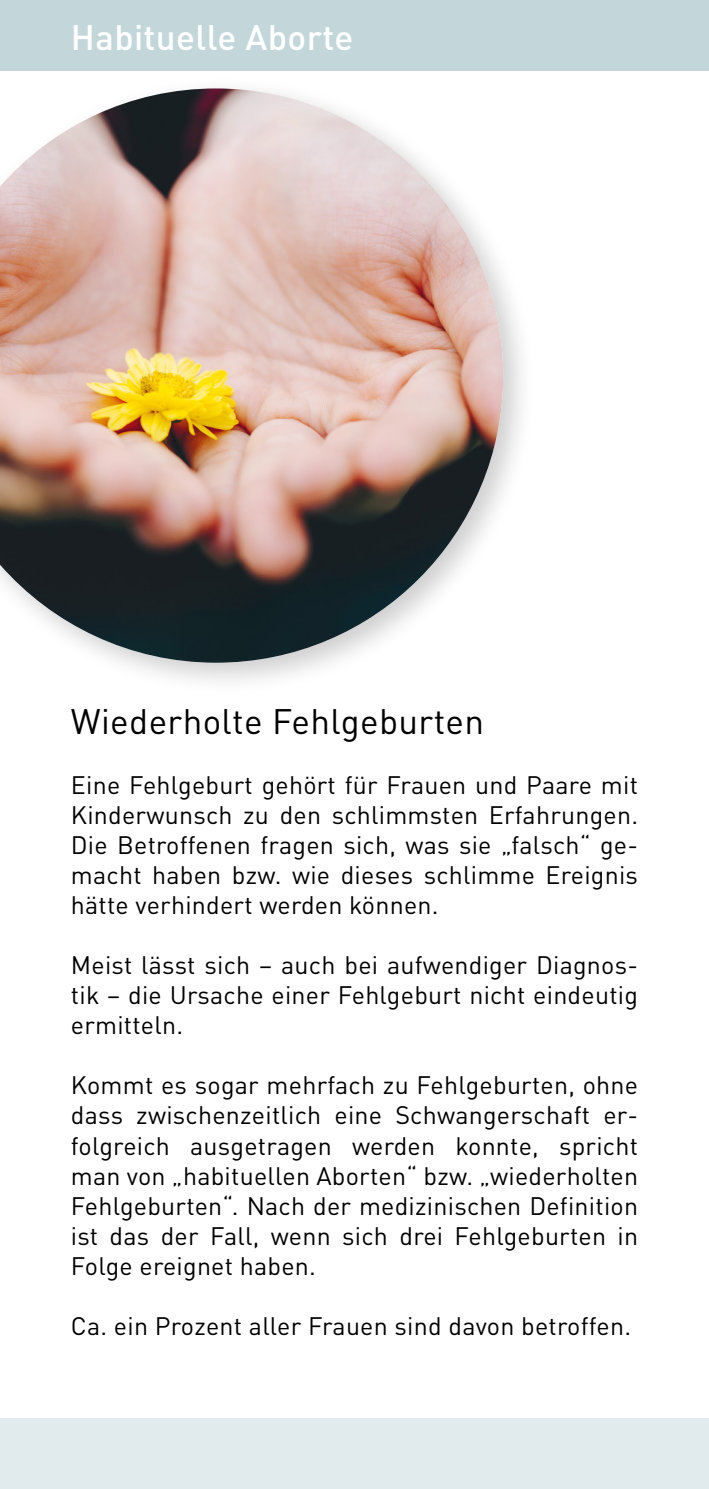
<style>
.page{position:relative;width:709px;height:1489px;background:#fff}
.page>*{position:absolute;margin:0;border:0;box-sizing:border-box;transform-origin:0 0}
.t1{font:35px "DIN Pro";letter-spacing:.01em;color:#000}
.t2{font:500 35px "DIN Pro";letter-spacing:.01em;color:#fff}
.t3{font:25px/30px "DIN Pro";letter-spacing:.01em;color:#000;text-align:justify}
</style>
<div class="page">
<div style="left:0;top:0;width:709px;height:71px;background:#c3d7da"></div>
<div style="left:0;top:1417px;width:709px;height:71px;background:#e1ebed"></div>
<div style="left:0;top:75px;width:537px;height:621px;background:#000;opacity:.2"></div>
<img style="left:0;top:88px;width:503px;height:574px">
<h1 class="t2" style="left:71px;top:9px;width:284px">Habituelle Aborte</h1>
<h1 class="t1" style="left:71px;top:693px;width:415px">Wiederholte Fehlgeburten</h1>
<p class="t3" style="left:71px;top:767px;width:568px">Eine Fehlgeburt gehört für Frauen und Paare mit Kinderwunsch zu den schlimmsten Erfahrungen.<br>Die Betroffenen fragen sich, was sie „falsch“ ge&shy;macht haben bzw. wie dieses schlimme Ereignis hätte verhindert werden können.</p>
<p class="t3" style="left:71px;top:947px;width:568px">Meist lässt sich – auch bei aufwendiger Diagnos&shy;tik – die Ursache einer Fehlgeburt nicht eindeutig ermitteln.</p>
<p class="t3" style="left:71px;top:1067px;width:568px">Kommt es sogar mehrfach zu Fehlgeburten, ohne dass zwischenzeitlich eine Schwangerschaft er&shy;folgreich ausgetragen werden konnte, spricht man von „habituellen Aborten“ bzw. „wiederholten Fehlgeburten“. Nach der medizinischen Definition ist das der Fall, wenn sich drei Fehlgeburten in Folge ereignet haben.</p>
<p class="t3" style="left:71px;top:1307px;width:561px">Ca. ein Prozent aller Frauen sind davon betroffen.</p>
</div>
